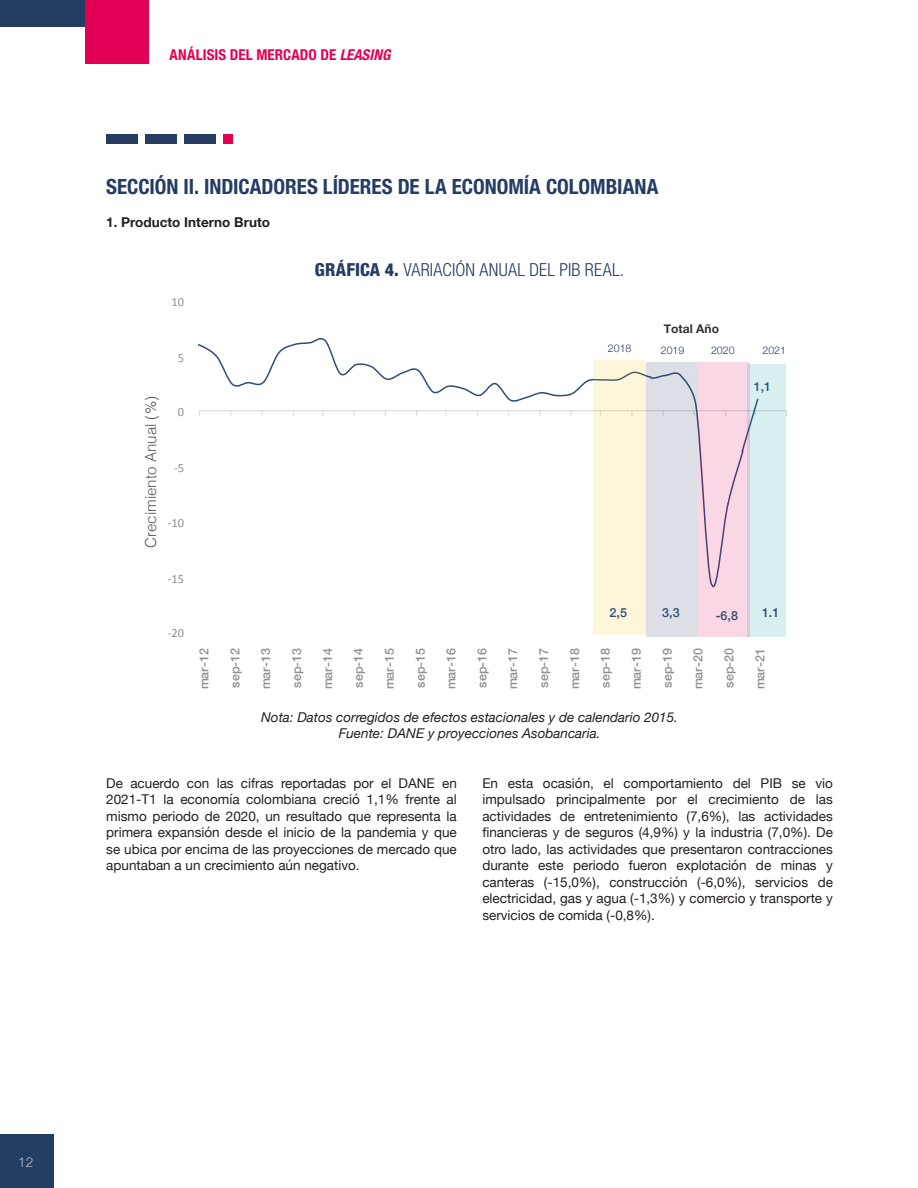
<style>
.page{position:relative;width:918px;height:1188px;background:#fff}
.page>*{position:absolute;margin:0;border:0;box-sizing:border-box;transform-origin:0 0}
.Titulo2{font:700 condensed 21px "Helvetica Neue LT Std";color:#263d63}
.Titulo_Grafica{font:300 condensed 18px "Helvetica Neue LT Std";letter-spacing:.01em;color:#263d63}
.t1{font:300 15.15px "Helvetica";color:#575756}
.t2{font:700 condensed 15px "Helvetica Neue LT Std";letter-spacing:.005em;color:#e30054}
.Cuerpo_de_texto{font:13.5px/16.5px "Helvetica Neue";color:#231f20;text-align:justify}
.Cuerpo_de_texto-2{font:italic 13.5px "Helvetica Neue";color:#231f20}
.Cuerpo_de_texto-3{font:700 13.5px "Helvetica Neue";color:#231f20}
.t3{font:100 13.5px "Helvetica Neue";color:#fff}
.t4{font:500 12.45px "Helvetica Neue";color:#909090}
.t5{font:500 12.45px "Helvetica Neue";color:#304d75}
.t6{font:12.45px "Calibri";color:#909090}
.t7{font:700 12.15px "Helvetica Neue";color:#333}
.t8{font:300 10.65px "Helvetica Neue";color:#253b62}
.s1{font-style:italic}
.s2{font-weight:800}
</style>
<div class="page">
<div style="left:0;top:1134px;width:54px;height:54px;background:#263d63"></div>
<div style="left:85px;top:0;width:64px;height:64px;background:#e30054"></div>
<div style="left:0;top:0;width:85px;height:27px;background:#263d63"></div>
<div style="left:106px;top:134px;width:31px;height:10px;background:#263d63"></div>
<div style="left:145px;top:134px;width:31px;height:10px;background:#263d63"></div>
<div style="left:184px;top:134px;width:31px;height:10px;background:#263d63"></div>
<div style="left:223px;top:134px;width:10px;height:10px;background:#e30054"></div>
<svg style="left:199px;top:338px;width:551px;height:78px"></svg>
<div style="left:748px;top:364px;width:38px;height:273px;background:linear-gradient(to right,#d5ecee,#d9f0f0)"></div>
<svg style="left:697px;top:362px;width:52px;height:275px;fill:#fad7e4"></svg>
<div style="left:593px;top:361px;width:53px;height:274px;background:#fef6db"></div>
<div style="left:646px;top:362px;width:51px;height:275px;background:#dce0e6"></div>
<p class="t2" style="left:170px;top:46px;width:222px">ANÁLISIS DEL MERCADO DE <span class="s1">LEASING</span></p>
<p class="Titulo2" style="left:106px;top:173px;width:554px">SECCIÓN II. INDICADORES LÍDERES DE LA ECONOMÍA COLOMBIANA</p>
<p class="Cuerpo_de_texto-3" style="left:106px;top:211px;width:165px">1. Producto Interno Bruto</p>
<p class="t6" style="left:172px;top:294px;width:14px">10</p>
<p class="t6" style="left:178px;top:350px;width:8px">5</p>
<p class="t1" style="left:138px;top:548px;width:153px;rotate:-90deg">Crecimiento Anual (%)</p>
<p class="t6" style="left:178px;top:404px;width:8px">0</p>
<p class="t6" style="left:174px;top:460px;width:12px">-5</p>
<p class="t6" style="left:168px;top:515px;width:18px">-10</p>
<p class="t6" style="left:168px;top:571px;width:18px">-15</p>
<p class="t6" style="left:168px;top:625px;width:18px">-20</p>
<p class="Titulo_Grafica" style="left:315px;top:259px;width:311px"><span class="s2">GRÁFICA 4.</span> VARIACIÓN ANUAL DEL PIB REAL.</p>
<p class="t7" style="left:664px;top:319px;width:57px">Total Año</p>
<p class="t8" style="left:608px;top:340px;width:25px">2018</p>
<p class="t8" style="left:661px;top:342px;width:25px">2019</p>
<p class="t8" style="left:711px;top:342px;width:25px">2020</p>
<p class="t8" style="left:762px;top:342px;width:25px">2021</p>
<p class="t5" style="left:754px;top:377px;width:19px">1,1</p>
<p class="t5" style="left:610px;top:603px;width:19px">2,5</p>
<p class="t5" style="left:662px;top:603px;width:19px">3,3</p>
<p class="t5" style="left:716px;top:606px;width:24px">-6,8</p>
<p class="t5" style="left:762px;top:603px;width:19px">1.1</p>
<p class="t4" style="left:194px;top:689px;width:42px;rotate:-90deg">mar-12</p>
<p class="t4" style="left:225px;top:688px;width:41px;rotate:-90deg">sep-12</p>
<p class="t4" style="left:256px;top:689px;width:42px;rotate:-90deg">mar-13</p>
<p class="t4" style="left:287px;top:688px;width:41px;rotate:-90deg">sep-13</p>
<p class="t4" style="left:318px;top:689px;width:42px;rotate:-90deg">mar-14</p>
<p class="t4" style="left:348px;top:688px;width:41px;rotate:-90deg">sep-14</p>
<p class="t4" style="left:379px;top:689px;width:42px;rotate:-90deg">mar-15</p>
<p class="t4" style="left:410px;top:688px;width:41px;rotate:-90deg">sep-15</p>
<p class="t4" style="left:441px;top:689px;width:42px;rotate:-90deg">mar-16</p>
<p class="t4" style="left:472px;top:688px;width:41px;rotate:-90deg">sep-16</p>
<p class="t4" style="left:503px;top:689px;width:42px;rotate:-90deg">mar-17</p>
<p class="t4" style="left:534px;top:688px;width:41px;rotate:-90deg">sep-17</p>
<p class="t4" style="left:565px;top:689px;width:42px;rotate:-90deg">mar-18</p>
<p class="t4" style="left:596px;top:688px;width:41px;rotate:-90deg">sep-18</p>
<p class="t4" style="left:626px;top:689px;width:42px;rotate:-90deg">mar-19</p>
<p class="t4" style="left:657px;top:688px;width:41px;rotate:-90deg">sep-19</p>
<p class="t4" style="left:688px;top:689px;width:42px;rotate:-90deg">mar-20</p>
<p class="t4" style="left:719px;top:688px;width:41px;rotate:-90deg">sep-20</p>
<p class="t4" style="left:750px;top:689px;width:42px;rotate:-90deg">mar-21</p>
<p class="Cuerpo_de_texto-2" style="left:261px;top:707px;width:418px">Nota: Datos corregidos de efectos estacionales y de calendario 2015.</p>
<p class="Cuerpo_de_texto-2" style="left:339px;top:724px;width:263px">Fuente: DANE y proyecciones Asobancaria.</p>
<p class="Cuerpo_de_texto" style="left:106px;top:775px;width:352px">De acuerdo con las cifras reportadas por el DANE en 2021-T1 la economía colombiana creció 1,1% frente al mismo periodo de 2020, un resultado que representa la primera expansión desde el inicio de la pandemia y que se ubica por encima de las proyecciones de mercado que apuntaban a un crecimiento aún negativo.</p>
<p class="Cuerpo_de_texto" style="left:482px;top:775px;width:352px">En esta ocasión, el comportamiento del PIB se vio impulsado principalmente por el crecimiento de las actividades de entretenimiento (7,6%), las actividades financieras y de seguros (4,9%) y la industria (7,0%). De otro lado, las actividades que presentaron contracciones durante este periodo fueron explotación de minas y canteras (-15,0%), construcción (-6,0%), servicios de electricidad, gas y agua (-1,3%) y comercio y transporte y servicios de comida (-0,8%).</p>
<p class="t3" style="left:18px;top:1152px;width:17px">12</p>
</div>
